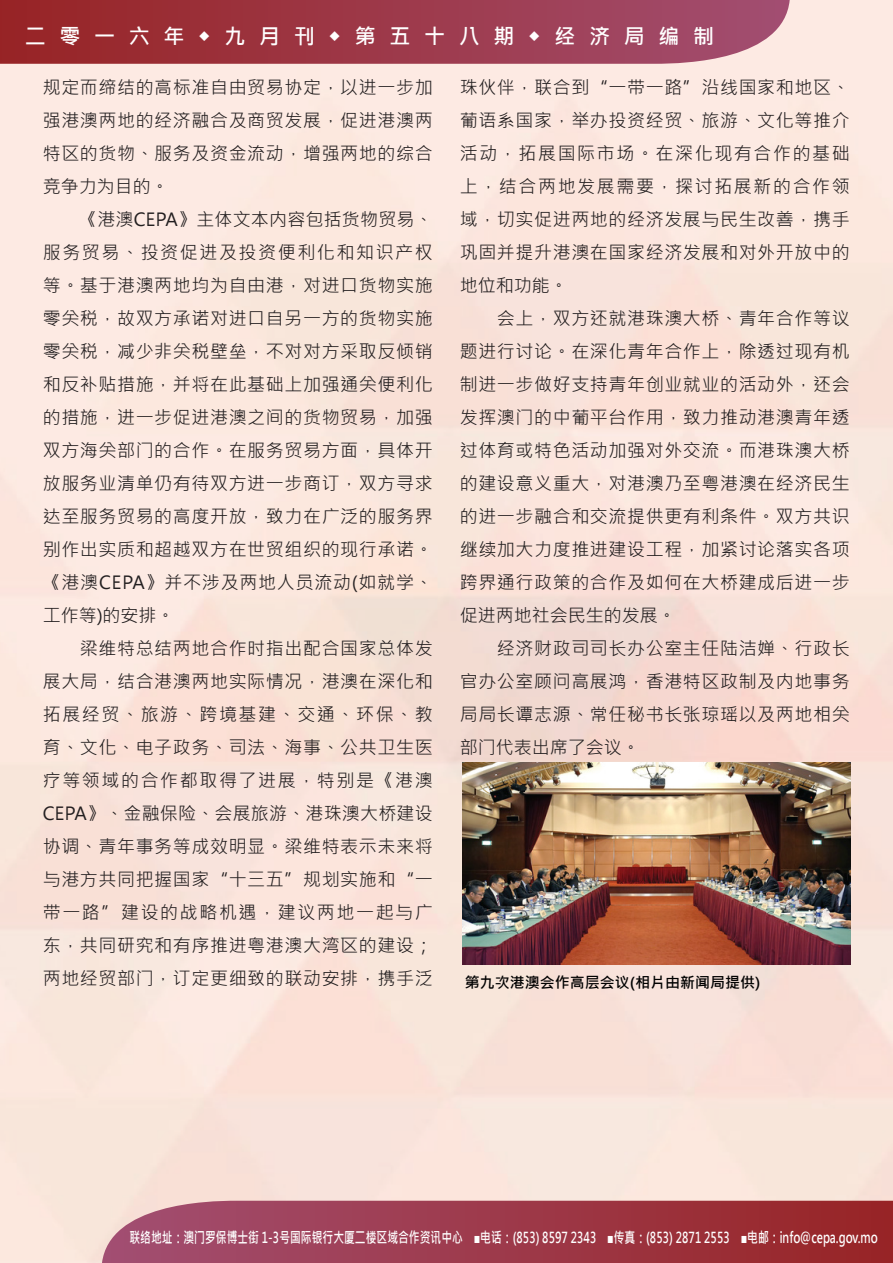
<style>
.page{position:relative;width:893px;height:1263px;background:#fff}
.page>*{position:absolute;margin:0;border:0;box-sizing:border-box;transform-origin:0 0}
.t1{font:700 21px "Microsoft Jheng Hei";letter-spacing:.65em;color:#fff}
.t2{font:18px/33px "Microsoft Jheng Hei";letter-spacing:.035em;color:#231f20}
.t3{font:700 15px "Microsoft Jheng Hei";color:#fff;scale:.72 1}
.t4{font:700 15px "Microsoft Jheng Hei";color:#000}
</style>
<div class="page">
<img style="left:0;top:0;width:893px;height:1263px">
<svg style="left:0;top:0;width:790px;height:64px;background:#a03e4e"></svg>
<svg style="left:102px;top:1201px;width:791px;height:62px;background:#9f3e4e"></svg>
<img style="left:462px;top:762px;width:388px;height:202px">
<p class="t1" style="left:25px;top:23px;width:691px">二零一六年◆九月刊◆第五十八期◆经济局编制</p>
<p class="t2" style="left:43px;top:71px;width:392px">规定而缔结的高标准自由贸易协定，以进一步加强港澳两地的经济融合及商贸发展，促进港澳两特区的货物、服务及资金流动，增强两地的综合竞争力为目的。<br>　　《港澳CEPA》主体文本内容包括货物贸易、服务贸易、投资促进及投资便利化和知识产权等。基于港澳两地均为自由港，对进口货物实施零关税，故双方承诺对进口自另一方的货物实施零关税，减少非关税壁垒，不对对方采取反倾销和反补贴措施，并将在此基础上加强通关便利化的措施，进一步促进港澳之间的货物贸易，加强双方海关部门的合作。在服务贸易方面，具体开放服务业清单仍有待双方进一步商订，双方寻求达至服务贸易的高度开放，致力在广泛的服务界别作出实质和超越双方在世贸组织的现行承诺。《港澳CEPA》并不涉及两地人员流动(如就学、工作等)的安排。<br>　　梁维特总结两地合作时指出配合国家总体发展大局，结合港澳两地实际情况，港澳在深化和拓展经贸、旅游、跨境基建、交通、环保、教育、文化、电子政务、司法、海事、公共卫生医疗等领域的合作都取得了进展，特别是《港澳<br>CEPA》、金融保险、会展旅游、港珠澳大桥建设协调、青年事务等成效明显。梁维特表示未来将与港方共同把握国家“十三五”规划实施和“一带一路”建设的战略机遇，建议两地一起与广东，共同研究和有序推进粤港澳大湾区的建设；两地经贸部门，订定更细致的联动安排，携手泛</p>
<p class="t2" style="left:460px;top:71px;width:392px">珠伙伴，联合到“一带一路”沿线国家和地区、葡语系国家，举办投资经贸、旅游、文化等推介活动，拓展国际市场。在深化现有合作的基础上，结合两地发展需要，探讨拓展新的合作领域，切实促进两地的经济发展与民生改善，携手巩固并提升港澳在国家经济发展和对外开放中的地位和功能。<br>　　会上，双方还就港珠澳大桥、青年合作等议题进行讨论。在深化青年合作上，除透过现有机制进一步做好支持青年创业就业的活动外，还会发挥澳门的中葡平台作用，致力推动港澳青年透过体育或特色活动加强对外交流。而港珠澳大桥的建设意义重大，对港澳乃至粤港澳在经济民生的进一步融合和交流提供更有利条件。双方共识继续加大力度推进建设工程，加紧讨论落实各项跨界通行政策的合作及如何在大桥建成后进一步促进两地社会民生的发展。<br>　　经济财政司司长办公室主任陆洁婵、行政长官办公室顾问高展鸿，香港特区政制及内地事务局局长谭志源、常任秘书长张琼瑶以及两地相关部门代表出席了会议。</p>
<p class="t4" style="left:465px;top:973px;width:297px">第九次港澳会作高层会议(相片由新闻局提供)</p>
<p class="t3" style="left:129px;top:1228px;width:1041px">联络地址：澳门罗保博士街 1-3号国际银行大厦二楼区域合作资讯中心　■电话：(853) 8597 2343　■传真：(853) 2871 2553　■电邮：info@cepa.gov.mo</p>
</div>
